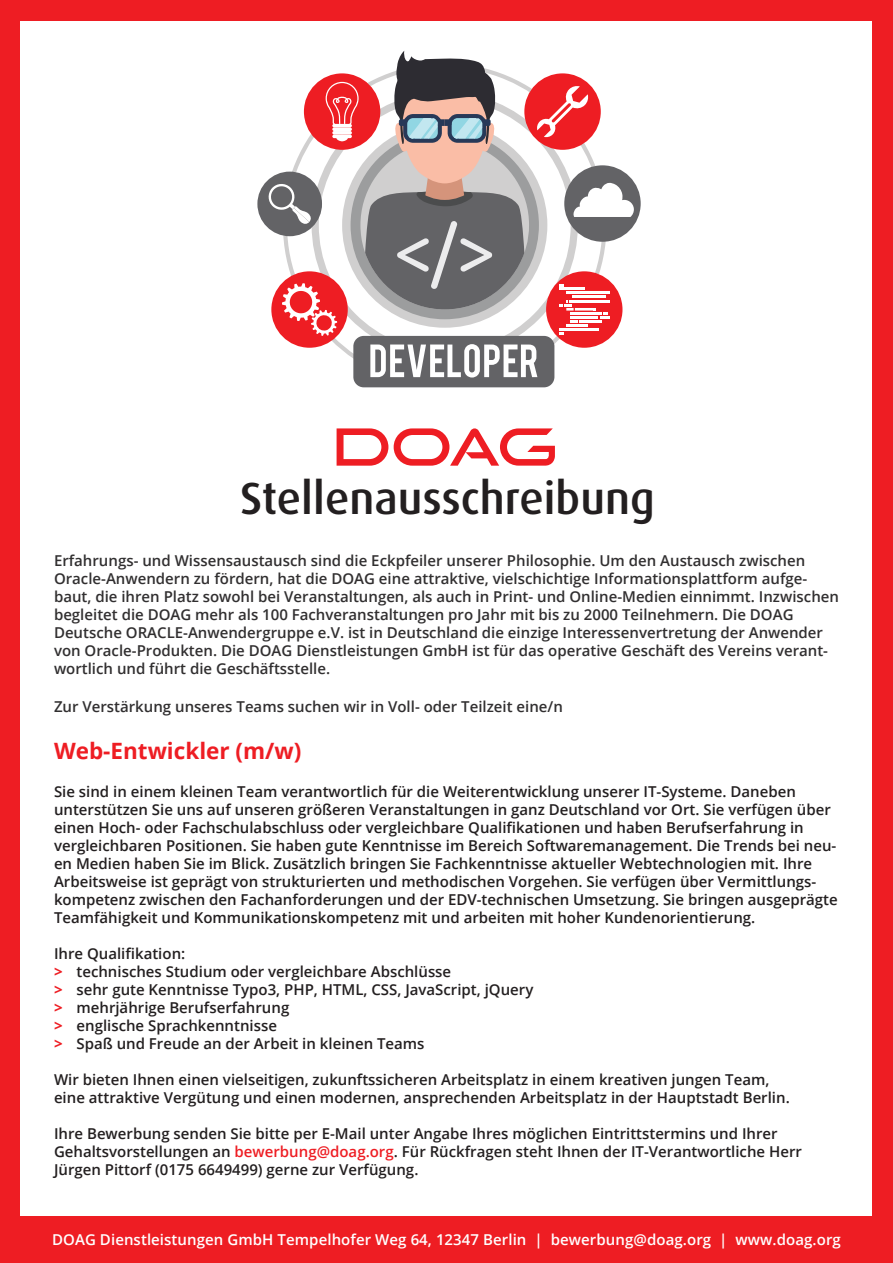
<style>
.page{position:relative;width:893px;height:1263px;background:#ee1d23}
.page>*{position:absolute;margin:0;border:0;box-sizing:border-box;transform-origin:0 0}
.t1{font:500 45px "Dax Pro";color:#231f20}
.t2{font:700 22.5px "Open Sans";color:#ee1d23}
.t3{font:600 15px/18px "Open Sans";color:#231f20}
.t4{font:600 15px/18px "Open Sans";color:#312f30}
.t5{font:600 15px "Open Sans";letter-spacing:.005em;color:#fff}
.s1{font-weight:700;color:#ee1d23}
.s2{color:#ee1d23}
</style>
<div class="page">
<div style="left:20px;top:21px;width:852px;height:1195px;background:#fff"></div>
<svg style="left:394px;top:428px;width:161px;height:38px"></svg>
<svg style="left:337px;top:428px;width:51px;height:38px"></svg>
<div style="left:271px;top:271px;width:77px;height:77px;background:#ee1d23;border-radius:50%"></div>
<div style="left:546px;top:271px;width:76px;height:77px;background:#ee1d23;border-radius:50%"></div>
<div style="left:564px;top:165px;width:77px;height:77px;background:#636366;border-radius:50%"></div>
<div style="left:257px;top:172px;width:65px;height:64px;background:#636366;border-radius:50%"></div>
<div style="left:353px;top:336px;width:201px;height:51px;background:#636366;border-radius:10px"></div>
<svg style="left:370px;top:344px;width:167px;height:33px"></svg>
<svg style="left:267px;top:51px;width:367px;height:285px"></svg>
<h1 class="t1" style="left:240px;top:469px;width:416px">Stellenausschreibung</h1>
<p class="t4" style="left:54px;top:552px;width:786px">Erfahrungs- und Wissensaustausch sind die Eckpfeiler unserer Philosophie. Um den Austausch zwischen Oracle-Anwendern zu fördern, hat die DOAG eine attraktive, vielschichtige Informationsplattform aufge&shy;baut, die ihren Platz sowohl bei Veranstaltungen, als auch in Print- und Online-Medien einnimmt. Inzwischen begleitet die DOAG mehr als 100 Fachveranstaltungen pro Jahr mit bis zu 2000 Teilnehmern. Die DOAG Deutsche ORACLE-Anwendergruppe e.V. ist in Deutschland die einzige Interessenvertretung der Anwender von Oracle-Produkten. Die DOAG Dienstleistungen GmbH ist für das operative Geschäft des Vereins verant&shy;wortlich und führt die Geschäftsstelle.</p>
<p class="t4" style="left:54px;top:697px;width:510px">Zur Verstärkung unseres Teams suchen wir in Voll- oder Teilzeit eine/n</p>
<h2 class="t2" style="left:54px;top:735px;width:249px">Web-Entwickler (m/w)</h2>
<p class="t3" style="left:54px;top:782px;width:785px">Sie sind in einem kleinen Team verantwortlich für die Weiterentwicklung unserer IT-Systeme. Daneben unterstützen Sie uns auf unseren größeren Veranstaltungen in ganz Deutschland vor Ort. Sie verfügen über einen Hoch- oder Fachschulabschluss oder vergleichbare Qualifikationen und haben Berufserfahrung in vergleichbaren Positionen. Sie haben gute Kenntnisse im Bereich Softwaremanagement. Die Trends bei neu&shy;en Medien haben Sie im Blick. Zusätzlich bringen Sie Fachkenntnisse aktueller Webtechnologien mit. Ihre Arbeitsweise ist geprägt von strukturierten und methodischen Vorgehen. Sie verfügen über Vermittlungs&shy;kompetenz zwischen den Fachanforderungen und der EDV-technischen Umsetzung. Sie bringen ausgeprägte Teamfähigkeit und Kommunikationskompetenz mit und arbeiten mit hoher Kundenorientierung.</p>
<p class="t3" style="left:54px;top:944px;width:481px">Ihre Qualifikation:<br><span class="s1">&gt;</span> technisches Studium oder vergleichbare Abschlüsse<br><span class="s1">&gt;</span> sehr gute Kenntnisse Typo3, PHP, HTML, CSS, JavaScript, jQuery <span class="s1">&gt;</span> mehrjährige Berufserfahrung<br><span class="s1">&gt;</span> englische Sprachkenntnisse<br><span class="s1">&gt;</span> Spaß und Freude an der Arbeit in kleinen Teams</p>
<p class="t3" style="left:54px;top:1070px;width:737px">Wir bieten Ihnen einen vielseitigen, zukunftssicheren Arbeitsplatz in einem kreativen jungen Team, eine attraktive Vergütung und einen modernen, ansprechenden Arbeitsplatz in der Hauptstadt Berlin.</p>
<p class="t3" style="left:54px;top:1124px;width:749px">Ihre Bewerbung senden Sie bitte per E-Mail unter Angabe Ihres möglichen Eintrittstermins und Ihrer<br>Gehaltsvorstellungen an <span class="s2">bewerbung@doag.org</span>. Für Rückfragen steht Ihnen der IT-Verantwortliche Herr<br>Jürgen Pittorf (0175 6649499) gerne zur Verfügung.</p>
<p class="t5" style="left:52px;top:1229px;width:790px">DOAG Dienstleistungen GmbH Tempelhofer Weg 64, 12347 Berlin | bewerbung@doag.org | www.doag.org</p>
</div>
